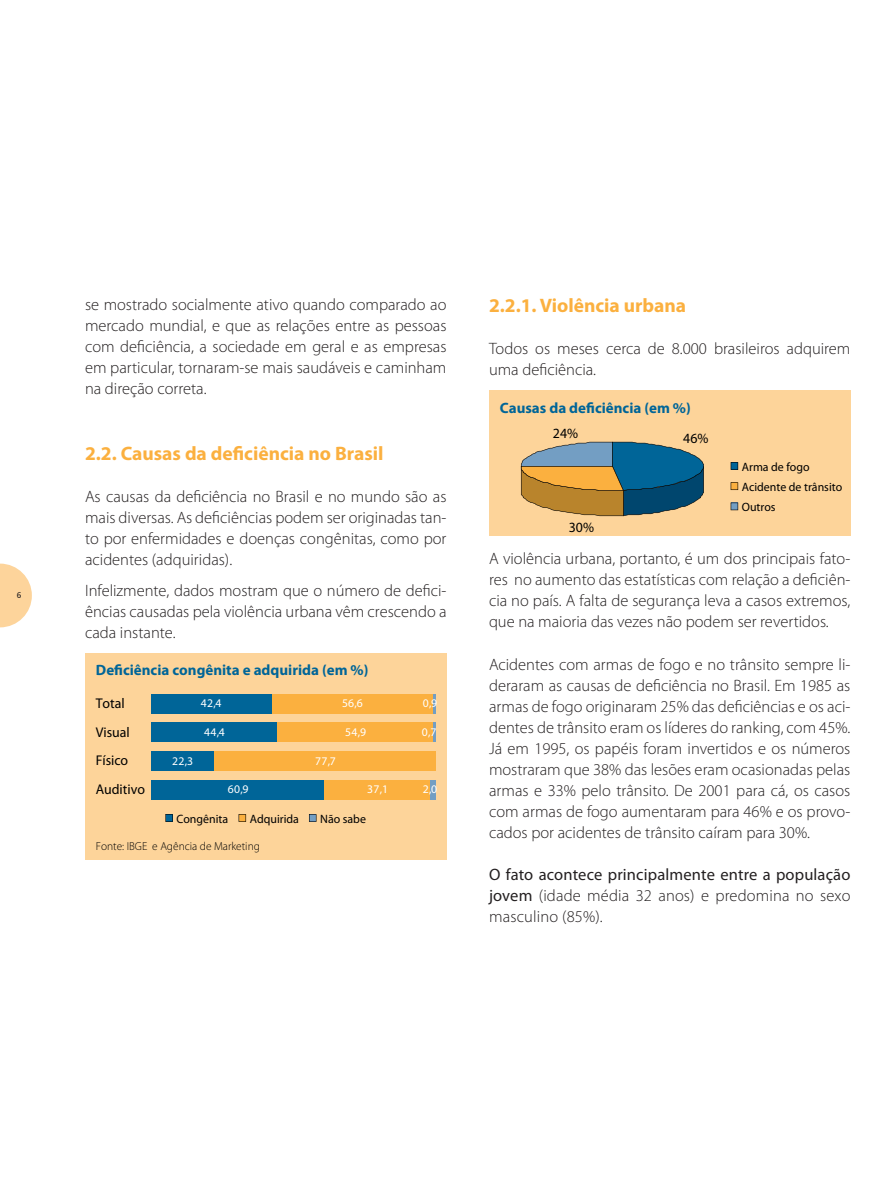
<style>
.page{position:relative;width:893px;height:1191px;background:#fff}
.page>*{position:absolute;margin:0;border:0;box-sizing:border-box;transform-origin:0 0}
.t1{font:700 19.5px "Myriad Pro";color:#fbb03f}
.t2{font:300 16.5px/21px "Myriad Pro";color:#231f20;text-align:justify}
.t3{font:700 15px "Myriad Pro";color:#006598}
.t4{font:14.1px/28.7px "Myriad Pro";color:#000}
.t5{font:12.15px/20.2px "Myriad Pro";color:#000}
.t6{font:11.7px "Myriad Pro";letter-spacing:.025em;color:#fff}
.t7{font:300 11.55px "Myriad Pro";color:#000}
.s1{font-weight:400}
</style>
<div class="page">
<div style="left:85px;top:653px;width:361px;height:206px;background:#fdd49a"></div>
<svg style="left:165px;top:814px;width:8px;height:8px"></svg>
<svg style="left:239px;top:814px;width:7px;height:8px"></svg>
<svg style="left:309px;top:814px;width:7px;height:8px"></svg>
<div style="left:151px;top:751px;width:64px;height:19px;background:#006598"></div>
<div style="left:215px;top:751px;width:221px;height:19px;background:#fbb03f"></div>
<div style="left:151px;top:780px;width:174px;height:19px;background:#006598"></div>
<div style="left:325px;top:780px;width:105px;height:19px;background:#fbb03f"></div>
<div style="left:430px;top:780px;width:6px;height:19px;background:#739ec3"></div>
<div style="left:151px;top:723px;width:127px;height:19px;background:#006598"></div>
<div style="left:278px;top:723px;width:155px;height:19px;background:#fbb03f"></div>
<hr style="left:433px;top:723px;width:3px;height:19px;background:#739ec3">
<div style="left:151px;top:694px;width:121px;height:19px;background:#006598"></div>
<div style="left:272px;top:694px;width:161px;height:19px;background:#fbb03f"></div>
<hr style="left:433px;top:694px;width:3px;height:19px;background:#739ec3">
<div style="left:489px;top:390px;width:361px;height:146px;background:#fdd49a"></div>
<svg style="left:521px;top:442px;width:183px;height:74px;background:#748272"></svg>
<svg style="left:731px;top:462px;width:7px;height:8px"></svg>
<svg style="left:731px;top:482px;width:7px;height:8px"></svg>
<svg style="left:731px;top:502px;width:7px;height:8px"></svg>
<svg style="left:0;top:563px;width:32px;height:64px"></svg>
<p class="t2" style="left:85px;top:294px;width:363px">se mostrado socialmente ativo quando comparado ao mercado mundial, e que as relações entre as pessoas com deficiência, a sociedade em geral e as empresas em particular, tornaram-se mais saudáveis e caminham na direção correta.</p>
<p class="t1" style="left:85px;top:440px;width:300px">2.2. Causas da deficiência no Brasil</p>
<p class="t2" style="left:85px;top:485px;width:363px">As causas da deficiência no Brasil e no mundo são as mais diversas. As deficiências podem ser originadas tan&shy;to por enfermidades e doenças congênitas, como por acidentes (adquiridas).</p>
<p class="t2" style="left:85px;top:580px;width:363px">Infelizmente, dados mostram que o número de defici&shy;ências causadas pela violência urbana vêm crescendo a cada instante.</p>
<p class="t3" style="left:96px;top:660px;width:274px">Deficiência congênita e adquirida (em %)</p>
<p class="t4" style="left:96px;top:688px;width:51px">Total<br>Visual<br>Físico<br>Auditivo</p>
<p class="t6" style="left:172px;top:753px;width:22px">22,3</p>
<p class="t6" style="left:201px;top:696px;width:22px">42,4</p>
<p class="t6" style="left:204px;top:725px;width:22px">44,4</p>
<p class="t6" style="left:228px;top:782px;width:22px">60,9</p>
<p class="t6" style="left:342px;top:696px;width:22px">56,6</p>
<p class="t6" style="left:423px;top:696px;width:16px">0,9</p>
<p class="t6" style="left:422px;top:725px;width:16px">0,7</p>
<p class="t6" style="left:345px;top:725px;width:22px">54,9</p>
<p class="t6" style="left:315px;top:753px;width:22px">77,7</p>
<p class="t6" style="left:367px;top:782px;width:22px">37,1</p>
<p class="t6" style="left:423px;top:782px;width:16px">2,0</p>
<p class="t5" style="left:176px;top:808px;width:53px">Congênita</p>
<p class="t5" style="left:250px;top:808px;width:51px">Adquirida</p>
<p class="t5" style="left:320px;top:808px;width:47px">Não sabe</p>
<p class="t7" style="left:96px;top:839px;width:166px">Fonte: IBGE e Agência de Marketing</p>
<p class="t1" style="left:489px;top:293px;width:199px">2.2.1. Violência urbana</p>
<p class="t2" style="left:489px;top:338px;width:363px">Todos os meses cerca de 8.000 brasileiros adquirem uma deficiência.</p>
<p class="t3" style="left:500px;top:398px;width:193px">Causas da deficiência (em %)</p>
<p class="t4" style="left:553px;top:418px;width:27px">24%</p>
<p class="t4" style="left:683px;top:424px;width:27px">46%</p>
<p class="t4" style="left:569px;top:512px;width:27px">30%</p>
<p class="t5" style="left:742px;top:456px;width:102px">Arma de fogo<br>Acidente de trânsito<br>Outros</p>
<p class="t2" style="left:489px;top:548px;width:363px">A violência urbana, portanto, é um dos principais fato&shy;res no aumento das estatísticas com relação a deficiên&shy;cia no país. A falta de segurança leva a casos extremos, que na maioria das vezes não podem ser revertidos.</p>
<p class="t2" style="left:489px;top:653px;width:363px">Acidentes com armas de fogo e no trânsito sempre li&shy;deraram as causas de deficiência no Brasil. Em 1985 as armas de fogo originaram 25% das deficiências e os aci&shy;dentes de trânsito eram os líderes do ranking, com 45%.<br>Já em 1995, os papéis foram invertidos e os números mostraram que 38% das lesões eram ocasionadas pelas armas e 33% pelo trânsito. De 2001 para cá, os casos com armas de fogo aumentaram para 46% e os provo&shy;cados por acidentes de trânsito caíram para 30%.</p>
<p class="t2" style="left:489px;top:863px;width:363px"><span class="s1">O fato acontece principalmente entre a população jovem</span> (idade média 32 anos) e predomina no sexo masculino (85%).</p>
</div>
